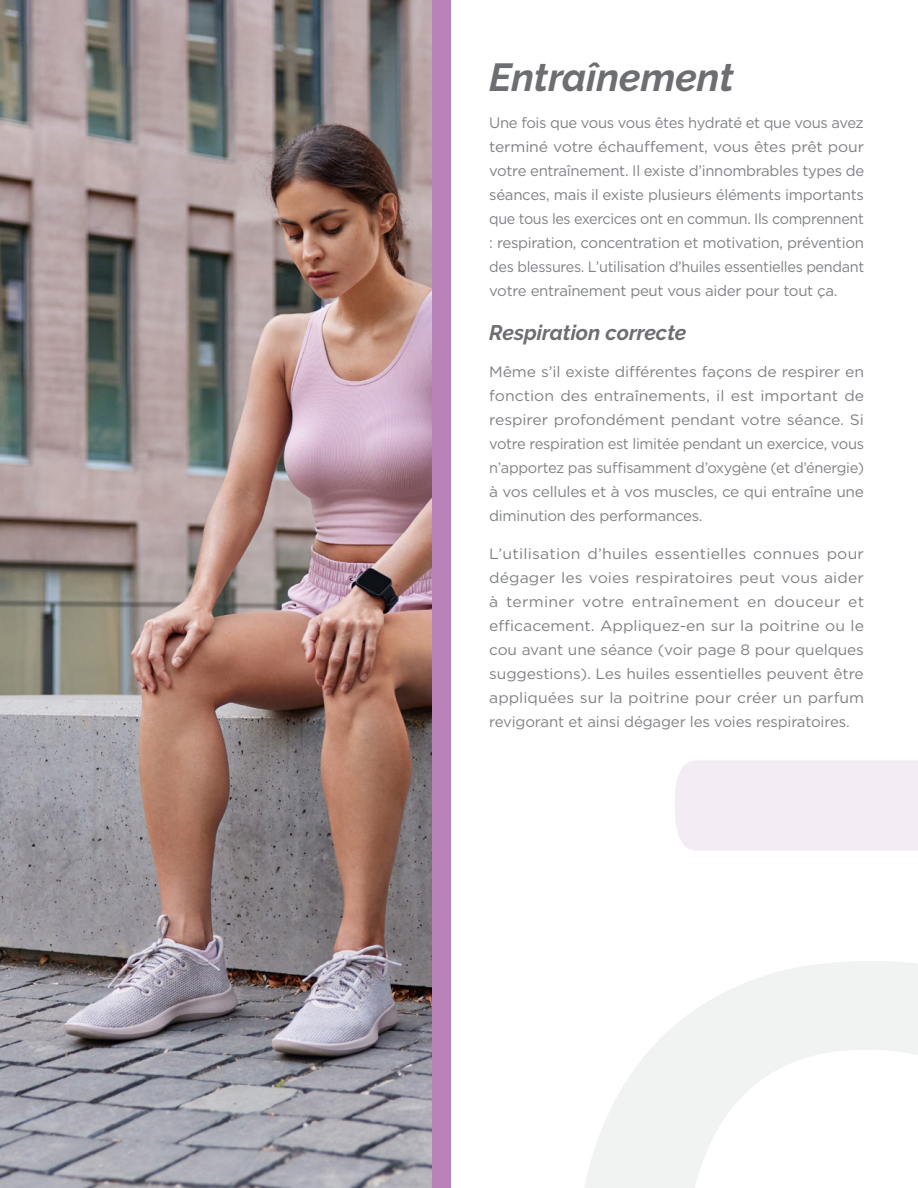
<style>
.page{position:relative;width:918px;height:1188px;background:#fff}
.page>*{position:absolute;margin:0;border:0;box-sizing:border-box;transform-origin:0 0}
.t1{font:italic 700 39px "Raleway";color:#6d6e71}
.t2{font:italic 700 21px "Raleway";color:#6d6e71}
.t3{font:15px/24px "Gotham";letter-spacing:-.02em;color:#808285;text-align:justify;scale:1.05 1}
.t4{font:15px/24px "Gotham";letter-spacing:-.02em;color:#808285;text-align:justify}
</style>
<div class="page">
<img style="left:0;top:0;width:432px;height:1188px">
<div style="left:675px;top:760px;width:243px;height:91px;background:#f4ecf4"></div>
<svg style="left:584px;top:961px;width:334px;height:227px"></svg>
<div style="left:432px;top:0;width:18px;height:1188px;background:#b983ba"></div>
<h1 class="t1" style="left:489px;top:54px;width:246px">Entraînement</h1>
<p class="t4" style="left:489px;top:111px;width:376px">Une fois que vous vous êtes hydraté et que vous avez terminé votre échauffement, vous êtes prêt pour votre entraînement. Il existe d’innombrables types de séances, mais il existe plusieurs éléments importants que tous les exercices ont en commun. Ils comprennent : respiration, concentration et motivation, prévention des blessures. L’utilisation d’huiles essentielles pendant votre entraînement peut vous aider pour tout ça.</p>
<h2 class="t2" style="left:489px;top:320px;width:199px">Respiration correcte</h2>
<p class="t3" style="left:489px;top:360px;width:359px">Même s’il existe différentes façons de respirer en fonction des entraînements, il est important de respirer profondément pendant votre séance. Si votre respiration est limitée pendant un exercice, vous n’apportez pas suffisamment d’oxygène (et d’énergie) à vos cellules et à vos muscles, ce qui entraîne une diminution des performances.</p>
<p class="t3" style="left:489px;top:541px;width:359px">L’utilisation d’huiles essentielles connues pour dégager les voies respiratoires peut vous aider à terminer votre entraînement en douceur et efficacement. Appliquez-en sur la poitrine ou le cou avant une séance (voir page 8 pour quelques suggestions). Les huiles essentielles peuvent être appliquées sur la poitrine pour créer un parfum revigorant et ainsi dégager les voies respiratoires.</p>
</div>
